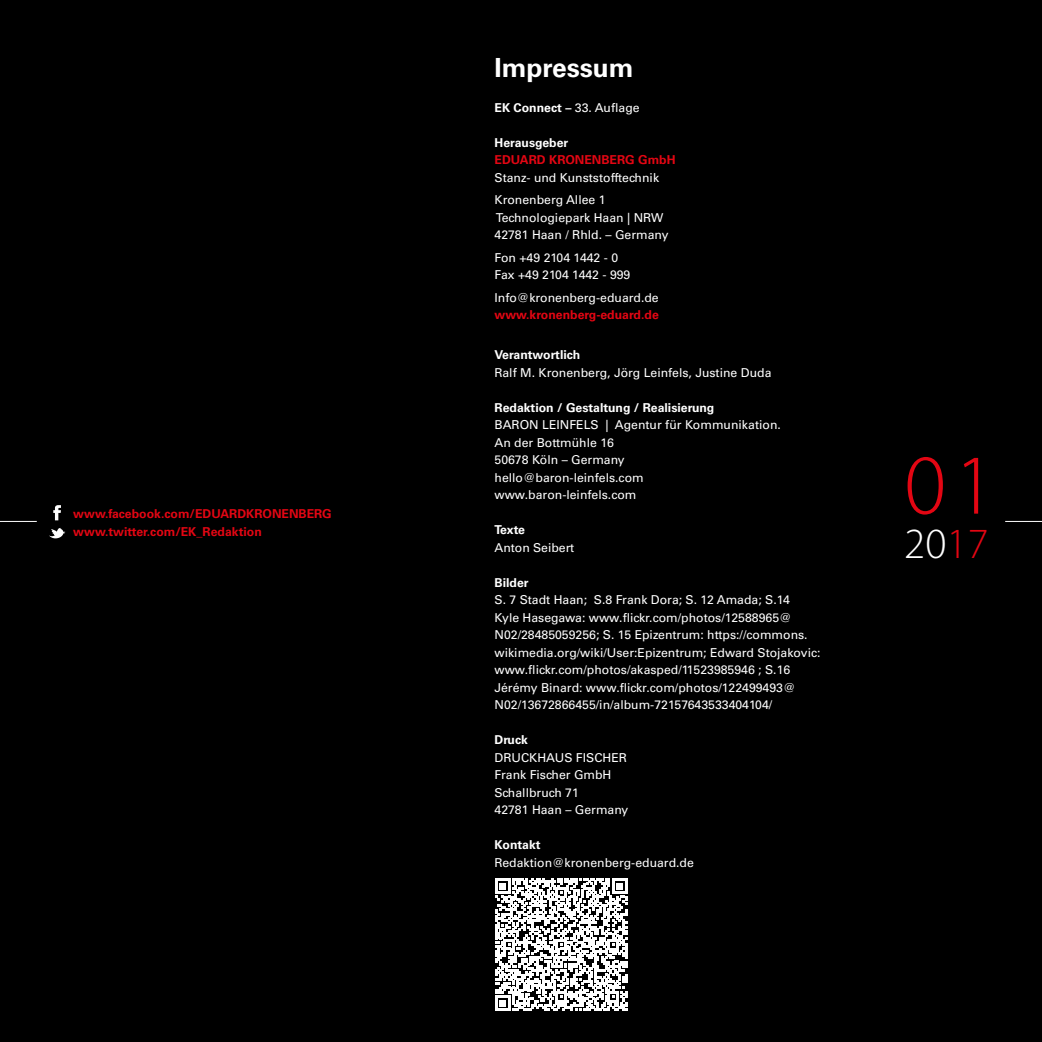
<style>
.page{position:relative;width:1042px;height:1042px;background:#000}
.page>*{position:absolute;margin:0;border:0;box-sizing:border-box;transform-origin:0 0}
.t1{font:300 85.75px "Myriad Pro";color:#e30613}
.t2{font:300 43.23px "Myriad Pro";color:#fff}
.t3{font:700 26.25px "Univers LT Std";color:#fff}
.t4{font:12.25px/17.5px "Univers LT Std";color:#fff}
.t5{font:700 12.25px/17.5px "Univers LT Std";color:#e30613}
.t6{font:700 12.25px "Univers LT Std";color:#fff}
.s1{font-weight:400}
.s2{color:#e30613}
</style>
<div class="page">
<hr style="left:1005px;top:521px;width:37px;height:1px;background:#fff">
<hr style="left:0;top:521px;width:37px;height:1px;background:#fff">
<svg style="left:495px;top:878px;width:132px;height:132px"></svg>
<svg style="left:49px;top:528px;width:16px;height:10px"></svg>
<svg style="left:53px;top:505px;width:8px;height:15px"></svg>
<p class="t5" style="left:73px;top:505px;width:260px">www.facebook.com/EDUARDKRONENBERG www.twitter.com/EK_Redaktion</p>
<h3 class="t3" style="left:494px;top:52px;width:141px">Impressum</h3>
<p class="t6" style="left:494px;top:100px;width:147px">EK Connect – <span class="s1">33. Auflage</span></p>
<p class="t6" style="left:494px;top:135px;width:75px">Herausgeber</p>
<p class="t5" style="left:494px;top:151px;width:182px">EDUARD KRONENBERG GmbH</p>
<p class="t4" style="left:494px;top:166px;width:166px;line-height:22.4px">Stanz- und Kunststofftechnik<br>Kronenberg Allee 1</p>
<p class="t4" style="left:494px;top:209px;width:176px">Technologiepark Haan | NRW<br>42781 Haan / Rhld. – Germany</p>
<p class="t4" style="left:494px;top:248px;width:137px">Fon +49 2104 1442 - 0<br>Fax +49 2104 1442 - 999</p>
<p class="t4" style="left:494px;top:288px;width:166px">Info@kronenberg-eduard.de</p>
<p class="t5" style="left:494px;top:306px;width:166px">www.kronenberg-eduard.de</p>
<p class="t6" style="left:494px;top:347px;width:87px">Verantwortlich</p>
<p class="t4" style="left:494px;top:363px;width:278px">Ralf M. Kronenberg, Jörg Leinfels, Justine Duda</p>
<p class="t6" style="left:494px;top:400px;width:221px">Redaktion / Gestaltung / Realisierung</p>
<p class="t4" style="left:494px;top:416px;width:288px">BARON LEINFELS | Agentur für Kommunikation.<br>An der Bottmühle 16<br>50678 Köln – Germany<br>hello@baron-leinfels.com www.baron-leinfels.com</p>
<p class="t6" style="left:494px;top:522px;width:32px">Texte</p>
<p class="t4" style="left:494px;top:538px;width:81px">Anton Seibert</p>
<p class="t6" style="left:494px;top:575px;width:36px">Bilder</p>
<p class="t4" style="left:494px;top:591px;width:328px">S. 7 Stadt Haan; S.8 Frank Dora; S. 12 Amada; S.14<br>Kyle Hasegawa: www.flickr.com/photos/12588965@ N02/28485059256; S. 15 Epizentrum: https://commons. wikimedia.org/wiki/User:Epizentrum; Edward Stojakovic: www.flickr.com/photos/akasped/11523985946 ; S.16<br>Jérémy Binard: www.flickr.com/photos/122499493@ N02/13672866455/in/album-72157643533404104/</p>
<p class="t6" style="left:494px;top:733px;width:35px">Druck</p>
<p class="t4" style="left:494px;top:749px;width:135px">DRUCKHAUS FISCHER<br>Frank Fischer GmbH<br>Schallbruch 71<br>42781 Haan – Germany</p>
<p class="t6" style="left:494px;top:838px;width:48px">Kontakt</p>
<p class="t4" style="left:494px;top:854px;width:201px">Redaktion@kronenberg-eduard.de</p>
<h1 class="t1" style="left:904px;top:433px;width:93px">01</h1>
<h2 class="t2" style="left:904px;top:518px;width:86px">20<span class="s2">17</span></h2>
</div>
